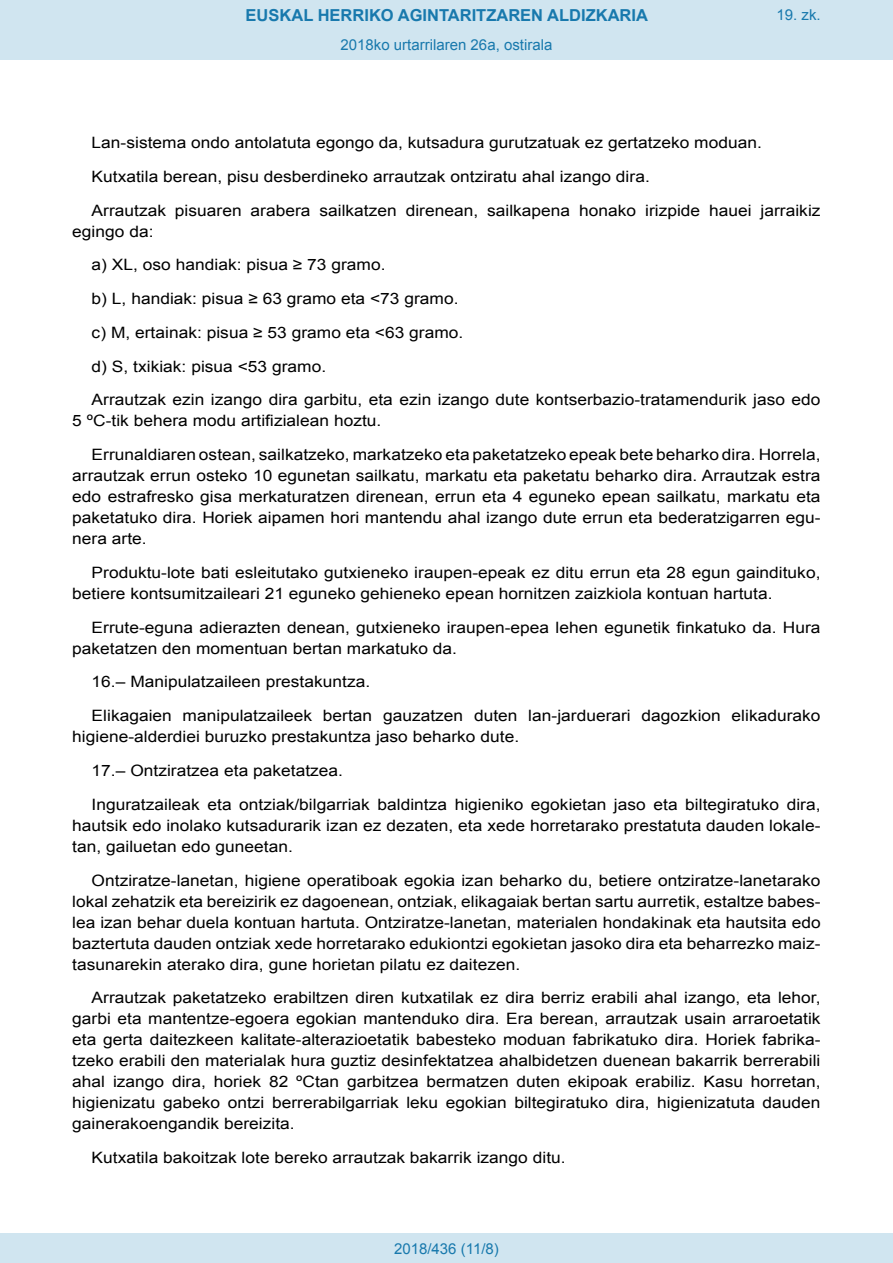
<style>
.page{position:relative;width:893px;height:1263px;background:#fff}
.page>*{position:absolute;margin:0;border:0;box-sizing:border-box;transform-origin:0 0}
.t1{font:700 16.5px "Arial";color:#1879ad}
.BOPVDetalle{font:15.6px/21px "Arial";color:#000;scale:1.11 1}
.Paginacion_Centro{font:15px "Arial";color:#1879ad}
</style>
<div class="page">
<div style="left:0;top:0;width:893px;height:60px;background:#d0e5f0"></div>
<div style="left:0;top:1233px;width:893px;height:30px;background:#d0e5f0"></div>
<p class="t1" style="left:246px;top:4px;width:404px">EUSKAL HERRIKO AGINTARITZAREN ALDIZKARIA</p>
<p class="Paginacion_Centro" style="left:341px;top:35px;width:213px">2018ko urtarrilaren 26a, ostirala</p>
<p class="Paginacion_Centro" style="left:776px;top:5px;width:46px">19. zk.</p>
<p class="BOPVDetalle" style="left:92px;top:132px;width:605px">Lan-sistema ondo antolatuta egongo da, kutsadura gurutzatuak ez gertatzeko moduan.</p>
<p class="BOPVDetalle" style="left:92px;top:166px;width:504px">Kutxatila berean, pisu desberdineko arrautzak ontziratu ahal izango dira.</p>
<p class="BOPVDetalle" style="left:72px;top:200px;width:676px;text-indent:19px">Arrautzak pisuaren arabera sailkatzen direnean, sailkapena honako irizpide hauei jarraikiz egingo da:</p>
<p class="BOPVDetalle" style="left:92px;top:255px;width:266px">a) XL, oso handiak: pisua ≥ 73 gramo.</p>
<p class="BOPVDetalle" style="left:92px;top:288px;width:332px">b) L, handiak: pisua ≥ 63 gramo eta &lt;73 gramo.</p>
<p class="BOPVDetalle" style="left:92px;top:322px;width:336px">c) M, ertainak: pisua ≥ 53 gramo eta &lt;63 gramo.</p>
<p class="BOPVDetalle" style="left:92px;top:356px;width:213px">d) S, txikiak: pisua &lt;53 gramo.</p>
<p class="BOPVDetalle" style="left:72px;top:390px;width:676px;text-indent:19px">Arrautzak ezin izango dira garbitu, eta ezin izango dute kontserbazio-tratamendurik jaso edo<br>5 ºC-tik behera modu artifizialean hoztu.</p>
<p class="BOPVDetalle" style="left:72px;top:444px;width:676px;text-align:justify;text-indent:19px">Errunaldiaren ostean, sailkatzeko, markatzeko eta paketatzeko epeak bete beharko dira. Horrela, arrautzak errun osteko 10 egunetan sailkatu, markatu eta paketatu beharko dira. Arrautzak estra edo estrafresko gisa merkaturatzen direnean, errun eta 4 eguneko epean sailkatu, markatu eta paketatuko dira. Horiek aipamen hori mantendu ahal izango dute errun eta bederatzigarren egu&shy;nera arte.</p>
<p class="BOPVDetalle" style="left:72px;top:562px;width:676px;text-indent:19px">Produktu-lote bati esleitutako gutxieneko iraupen-epeak ez ditu errun eta 28 egun gaindituko, betiere kontsumitzaileari 21 eguneko gehieneko epean hornitzen zaizkiola kontuan hartuta.</p>
<p class="BOPVDetalle" style="left:72px;top:617px;width:676px;text-indent:19px">Errute-eguna adierazten denean, gutxieneko iraupen-epea lehen egunetik finkatuko da. Hura paketatzen den momentuan bertan markatuko da.</p>
<p class="BOPVDetalle" style="left:92px;top:672px;width:252px">16.– Manipulatzaileen prestakuntza.</p>
<p class="BOPVDetalle" style="left:72px;top:705px;width:676px;text-indent:19px">Elikagaien manipulatzaileek bertan gauzatzen duten lan-jarduerari dagozkion elikadurako higiene-alderdiei buruzko prestakuntza jaso beharko dute.</p>
<p class="BOPVDetalle" style="left:92px;top:760px;width:228px">17.– Ontziratzea eta paketatzea.</p>
<p class="BOPVDetalle" style="left:72px;top:794px;width:676px;text-align:justify;text-indent:19px">Inguratzaileak eta ontziak/bilgarriak baldintza higieniko egokietan jaso eta biltegiratuko dira, hautsik edo inolako kutsadurarik izan ez dezaten, eta xede horretarako prestatuta dauden lokale&shy;tan, gailuetan edo guneetan.</p>
<p class="BOPVDetalle" style="left:72px;top:870px;width:676px;text-align:justify;text-indent:19px">Ontziratze-lanetan, higiene operatiboak egokia izan beharko du, betiere ontziratze-lanetarako lokal zehatzik eta bereizirik ez dagoenean, ontziak, elikagaiak bertan sartu aurretik, estaltze babes&shy;lea izan behar duela kontuan hartuta. Ontziratze-lanetan, materialen hondakinak eta hautsita edo baztertuta dauden ontziak xede horretarako edukiontzi egokietan jasoko dira eta beharrezko maiz&shy;tasunarekin aterako dira, gune horietan pilatu ez daitezen.</p>
<p class="BOPVDetalle" style="left:72px;top:987px;width:676px;text-align:justify;text-indent:19px">Arrautzak paketatzeko erabiltzen diren kutxatilak ez dira berriz erabili ahal izango, eta lehor, garbi eta mantentze-egoera egokian mantenduko dira. Era berean, arrautzak usain arraroetatik eta gerta daitezkeen kalitate-alterazioetatik babesteko moduan fabrikatuko dira. Horiek fabrika&shy;tzeko erabili den materialak hura guztiz desinfektatzea ahalbidetzen duenean bakarrik berrerabili ahal izango dira, horiek 82 ºCtan garbitzea bermatzen duten ekipoak erabiliz. Kasu horretan, higienizatu gabeko ontzi berrerabilgarriak leku egokian biltegiratuko dira, higienizatuta dauden gainerakoengandik bereizita.</p>
<p class="BOPVDetalle" style="left:92px;top:1147px;width:429px">Kutxatila bakoitzak lote bereko arrautzak bakarrik izango ditu.</p>
<p class="Paginacion_Centro" style="left:394px;top:1238px;width:106px">2018/436 (11/8)</p>
</div>
